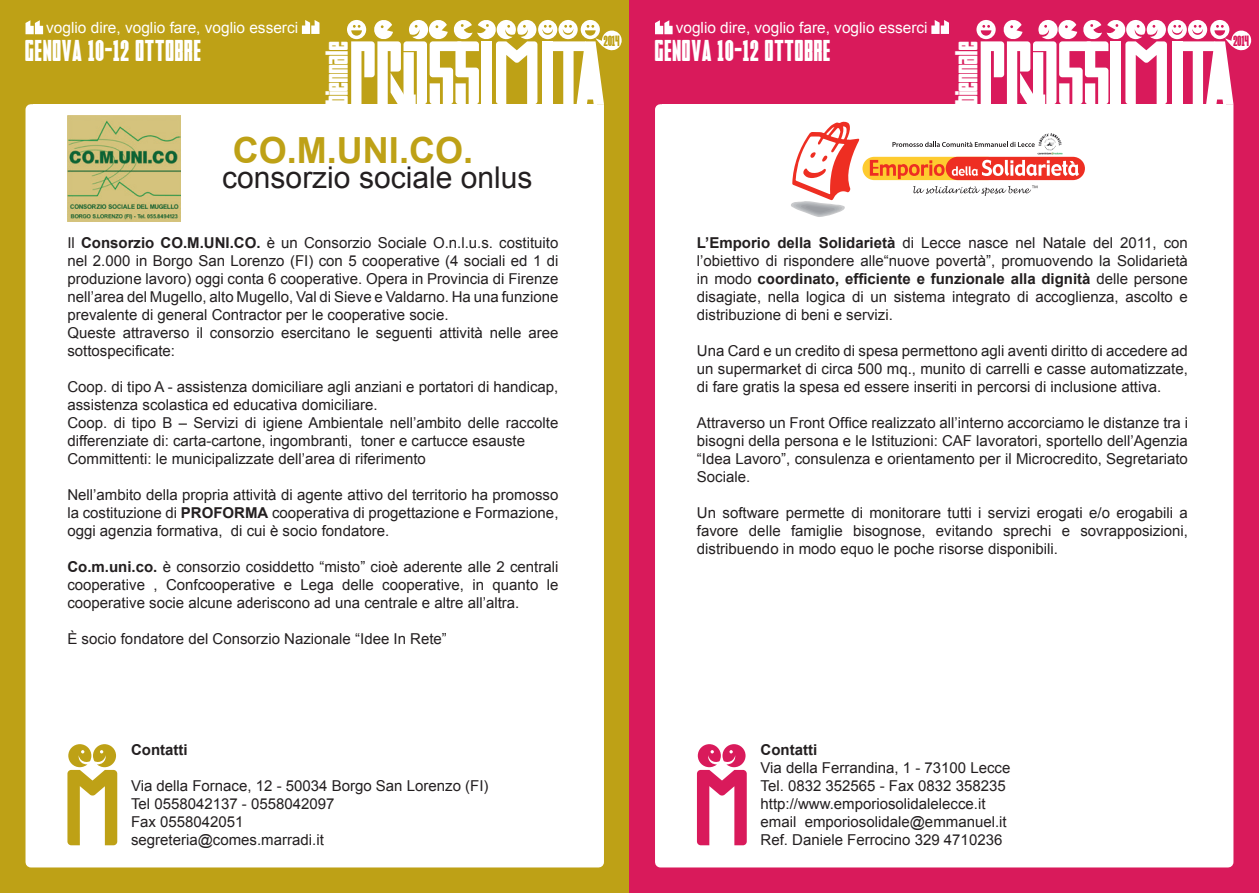
<style>
.page{position:relative;width:1259px;height:893px;background:#fff}
.page>*{position:absolute;margin:0;border:0;box-sizing:border-box;transform-origin:0 0}
.t1{font:700 36px "Arial";color:#bea116}
.t2{font:31.5px "Faltura";letter-spacing:.01em;color:#fff}
.t3{font:30px "Faltura";letter-spacing:.04em;color:#fff}
.t4{font:30px "Arial";color:#231f20}
.t5{font:15.45px "Arial";color:#fff}
.t6{font:15px/18px "Arial";color:#231f20;text-align:justify}
.t7{font:700 15px "Arial";color:#231f20}
.t8{font:14.85px "Faltura";color:#bea116}
.t9{font:14.85px "Faltura";color:#d91a5b}
.s1{font-weight:700}
</style>
<div class="page">
<div style="left:0;top:0;width:629px;height:893px;background:#bea116"></div>
<svg style="left:25px;top:104px;width:579px;height:764px"></svg>
<div style="left:33px;top:104px;width:563px;height:758px;background:#fff"></div>
<svg style="left:347px;top:20px;width:275px;height:84px"></svg>
<svg style="left:26px;top:20px;width:17px;height:14px"></svg>
<svg style="left:302px;top:20px;width:17px;height:14px"></svg>
<svg style="left:67px;top:744px;width:50px;height:101px"></svg>
<img style="left:67px;top:116px;width:114px;height:106px">
<div style="left:629px;top:0;width:630px;height:893px;background:#d91a5b"></div>
<div style="left:655px;top:104px;width:579px;height:764px;background:#fff"></div>
<div style="left:662px;top:104px;width:564px;height:758px;background:#fff"></div>
<svg style="left:976px;top:20px;width:276px;height:84px"></svg>
<svg style="left:655px;top:20px;width:17px;height:14px"></svg>
<svg style="left:931px;top:20px;width:18px;height:14px"></svg>
<svg style="left:697px;top:744px;width:50px;height:101px"></svg>
<svg style="left:791px;top:121px;width:68px;height:96px"></svg>
<svg style="left:862px;top:157px;width:137px;height:23px"></svg>
<div style="left:945px;top:157px;width:140px;height:23px;background:#ee2e22;border-radius:12px"></div>
<svg style="left:913px;top:186px;width:124px;height:10px"></svg>
<svg style="left:870px;top:133px;width:209px;height:46px"></svg>
<p class="t5" style="left:46px;top:18px;width:253px">voglio dire, voglio fare, voglio esserci</p>
<p class="t3" style="left:26px;top:36px;width:177px">GENOVA 10-12 OTTOBRE</p>
<p class="t2" style="left:322px;top:104px;width:64px;rotate:-90deg">biennale</p>
<p class="t1" style="left:233px;top:126px;width:242px">CO.M.UNI.CO.</p>
<p class="t4" style="left:222px;top:158px;width:312px">consorzio sociale onlus</p>
<p class="t6" style="left:67px;top:234px;width:492px">Il <span class="s1">Consorzio CO.M.UNI.CO.</span> è un Consorzio Sociale O.n.l.u.s. costituito nel 2.000 in Borgo San Lorenzo (FI) con 5 cooperative (4 sociali ed 1 di produzione lavoro) oggi conta 6 cooperative. Opera in Provincia di Firenze nell’area del Mugello, alto Mugello, Val di Sieve e Valdarno. Ha una funzione prevalente di general Contractor per le cooperative socie.</p>
<p class="t6" style="left:67px;top:324px;width:492px">Queste attraverso il consorzio esercitano le seguenti attività nelle aree sottospecificate:</p>
<p class="t6" style="left:67px;top:378px;width:492px">Coop. di tipo A - assistenza domiciliare agli anziani e portatori di handicap, assistenza scolastica ed educativa domiciliare.</p>
<p class="t6" style="left:67px;top:414px;width:492px">Coop. di tipo B – Servizi di igiene Ambientale nell’ambito delle raccolte differenziate di: carta-cartone, ingombranti, toner e cartucce esauste</p>
<p class="t6" style="left:67px;top:450px;width:360px">Committenti: le municipalizzate dell’area di riferimento</p>
<p class="t6" style="left:67px;top:486px;width:492px">Nell’ambito della propria attività di agente attivo del territorio ha promosso la costituzione di <span class="s1">PROFORMA</span> cooperativa di progettazione e Formazione, oggi agenzia formativa, di cui è socio fondatore.</p>
<p class="t6" style="left:67px;top:558px;width:492px"><span class="s1">Co.m.uni.co.</span> è consorzio cosiddetto “misto” cioè aderente alle 2 centrali cooperative , Confcooperative e Lega delle cooperative, in quanto le cooperative socie alcune aderiscono ad una centrale e altre all’altra.</p>
<p class="t6" style="left:67px;top:630px;width:381px">È socio fondatore del Consorzio Nazionale “Idee In Rete”</p>
<p class="t7" style="left:131px;top:740px;width:58px">Contatti</p>
<p class="t6" style="left:131px;top:777px;width:359px">Via della Fornace, 12 - 50034 Borgo San Lorenzo (FI)</p>
<p class="t6" style="left:131px;top:795px;width:205px">Tel 0558042137 - 0558042097</p>
<p class="t6" style="left:131px;top:813px;width:114px">Fax 0558042051</p>
<p class="t6" style="left:131px;top:831px;width:194px">segreteria@comes.marradi.it</p>
<p class="t8" style="left:604px;top:34px;width:17px">2014</p>
<p class="t5" style="left:675px;top:18px;width:253px">voglio dire, voglio fare, voglio esserci</p>
<p class="t3" style="left:655px;top:36px;width:177px">GENOVA 10-12 OTTOBRE</p>
<p class="t2" style="left:951px;top:104px;width:64px;rotate:-90deg">biennale</p>
<p class="t6" style="left:697px;top:234px;width:492px"><span class="s1">L’Emporio della Solidarietà</span> di Lecce nasce nel Natale del 2011, con l’obiettivo di rispondere alle“nuove povertà”, promuovendo la Solidarietà in modo <span class="s1">coordinato, efficiente e funzionale alla dignità</span> delle persone disagiate, nella logica di un sistema integrato di accoglienza, ascolto e distribuzione di beni e servizi.</p>
<p class="t6" style="left:697px;top:342px;width:492px">Una Card e un credito di spesa permettono agli aventi diritto di accedere ad un supermarket di circa 500 mq., munito di carrelli e casse automatizzate, di fare gratis la spesa ed essere inseriti in percorsi di inclusione attiva.</p>
<p class="t6" style="left:697px;top:414px;width:492px">Attraverso un Front Office realizzato all’interno accorciamo le distanze tra i bisogni della persona e le Istituzioni: CAF lavoratori, sportello dell’Agenzia “Idea Lavoro”, consulenza e orientamento per il Microcredito, Segretariato Sociale.</p>
<p class="t6" style="left:697px;top:504px;width:492px">Un software permette di monitorare tutti i servizi erogati e/o erogabili a favore delle famiglie bisognose, evitando sprechi e sovrapposizioni, distribuendo in modo equo le poche risorse disponibili.</p>
<p class="t7" style="left:760px;top:740px;width:58px">Contatti</p>
<p class="t6" style="left:760px;top:759px;width:251px">Via della Ferrandina, 1 - 73100 Lecce</p>
<p class="t6" style="left:760px;top:777px;width:247px">Tel. 0832 352565 - Fax 0832 358235</p>
<p class="t6" style="left:760px;top:795px;width:227px">http://www.emporiosolidalelecce.it</p>
<p class="t6" style="left:760px;top:813px;width:248px">email emporiosolidale@emmanuel.it</p>
<p class="t6" style="left:760px;top:831px;width:243px">Ref. Daniele Ferrocino 329 4710236</p>
<p class="t9" style="left:1233px;top:34px;width:17px">2014</p>
</div>
